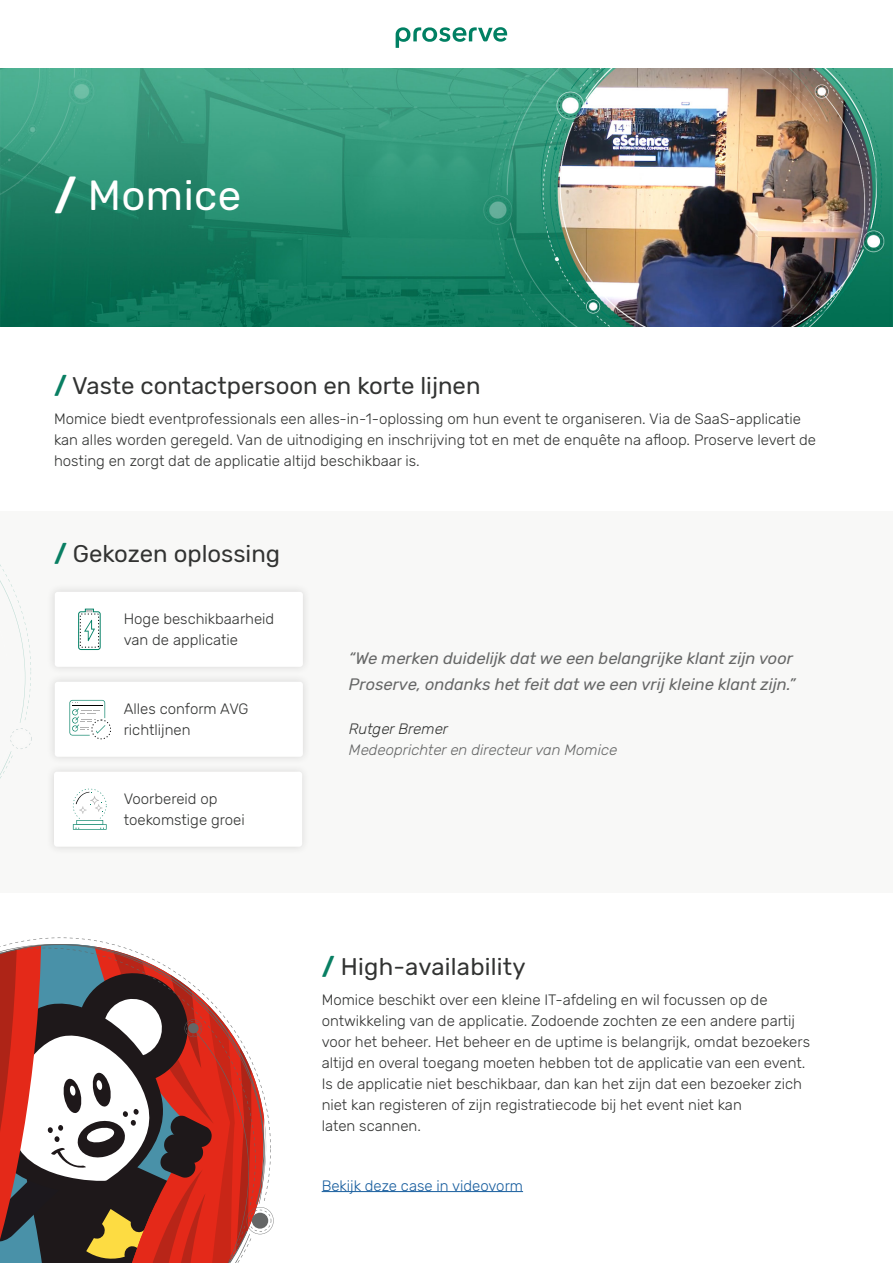
<style>
.page{position:relative;width:893px;height:1263px;background:#fff}
.page>*{position:absolute;margin:0;border:0;box-sizing:border-box;transform-origin:0 0}
.t1{font:42px "Rubik";letter-spacing:.01em;color:#fff}
.t2{font:24px "Rubik";color:#323332}
.t3{font:italic 16.5px/25.5px "Rubik";color:#656666}
.Paragraph_Normal{font:300 15px/21px "Rubik";color:#323332}
.Paragraph_Normal-2{font:italic 300 15px "Rubik";color:#656666}
.Paragraph_Normal-3{font:300 15px "Rubik";color:#175d9e}
.Paragraph_Normal-4{font:italic 300 15px "Rubik";color:#323332}
.s1{font-weight:700}
.s2{font-weight:700;color:#097f63}
</style>
<div class="page">
<img style="left:0;top:68px;width:893px;height:258px">
<div style="left:0;top:511px;width:893px;height:381px;background:#f8f8f7"></div>
<svg style="left:0;top:564px;width:32px;height:215px"></svg>
<svg style="left:0;top:944px;width:274px;height:319px"></svg>
<div style="left:46px;top:584px;width:265px;height:91px;background:#f1f1f0"></div>
<div style="left:55px;top:592px;width:248px;height:75px;background:#fff;border-radius:3px"></div>
<svg style="left:78px;top:609px;width:23px;height:41px"></svg>
<svg style="left:396px;top:27px;width:111px;height:21px"></svg>
<div style="left:46px;top:673px;width:265px;height:92px;background:#f2f2f1"></div>
<div style="left:55px;top:682px;width:248px;height:75px;background:#fff;border-radius:3px"></div>
<svg style="left:69px;top:700px;width:36px;height:35px"></svg>
<div style="left:92px;top:720px;width:19px;height:19px;border:1px dashed #000;border-radius:50%"></div>
<div style="left:46px;top:764px;width:264px;height:91px;background:#f2f2f1"></div>
<div style="left:54px;top:772px;width:248px;height:75px;background:#fff;border-radius:3px"></div>
<svg style="left:73px;top:789px;width:34px;height:41px"></svg>
<hr style="left:322px;top:1191px;width:201px;height:1px;background:#175d9e">
<p class="t1" style="left:54px;top:172px;width:189px"><span class="s1">/</span> Momice</p>
<p class="t2" style="left:54px;top:373px;width:428px"><span class="s2">/</span> Vaste contactpersoon en korte lijnen</p>
<p class="Paragraph_Normal" style="left:54px;top:408px;width:764px">Momice biedt eventprofessionals een alles-in-1-oplossing om hun event te organiseren. Via de SaaS-applicatie kan alles worden geregeld. Van de uitnodiging en inschrijving tot en met de enquête na afloop. Proserve levert de hosting en zorgt dat de applicatie altijd beschikbaar is.</p>
<p class="t2" style="left:54px;top:540px;width:228px"><span class="s2">/</span> Gekozen oplossing</p>
<p class="Paragraph_Normal" style="left:124px;top:609px;width:152px">Hoge beschikbaarheid</p>
<p class="Paragraph_Normal" style="left:124px;top:630px;width:116px">van de applicatie</p>
<p class="Paragraph_Normal" style="left:124px;top:699px;width:126px">Alles conform AVG richtlijnen</p>
<p class="Paragraph_Normal" style="left:124px;top:789px;width:122px">Voorbereid op toekomstige groei</p>
<p class="t3" style="left:349px;top:646px;width:448px">“We merken duidelijk dat we een belangrijke klant zijn voor<br>Proserve, ondanks het feit dat we een vrij kleine klant zijn.”</p>
<p class="Paragraph_Normal-4" style="left:349px;top:721px;width:101px">Rutger Bremer</p>
<p class="Paragraph_Normal-2" style="left:349px;top:742px;width:270px">Medeoprichter en directeur van Momice</p>
<p class="t2" style="left:322px;top:953px;width:205px"><span class="s2">/</span> High-availability</p>
<p class="Paragraph_Normal" style="left:322px;top:989px;width:490px">Momice beschikt over een kleine IT-afdeling en wil focussen op de ontwikkeling van de applicatie. Zodoende zochten ze een andere partij voor het beheer. Het beheer en de uptime is belangrijk, omdat bezoekers altijd en overal toegang moeten hebben tot de applicatie van een event.<br>Is de applicatie niet beschikbaar, dan kan het zijn dat een bezoeker zich niet kan registeren of zijn registratiecode bij het event niet kan</p>
<p class="Paragraph_Normal" style="left:322px;top:1115px;width:101px">laten scannen.</p>
<p class="Paragraph_Normal-3" style="left:322px;top:1177px;width:203px">Bekijk deze case in videovorm</p>
</div>
